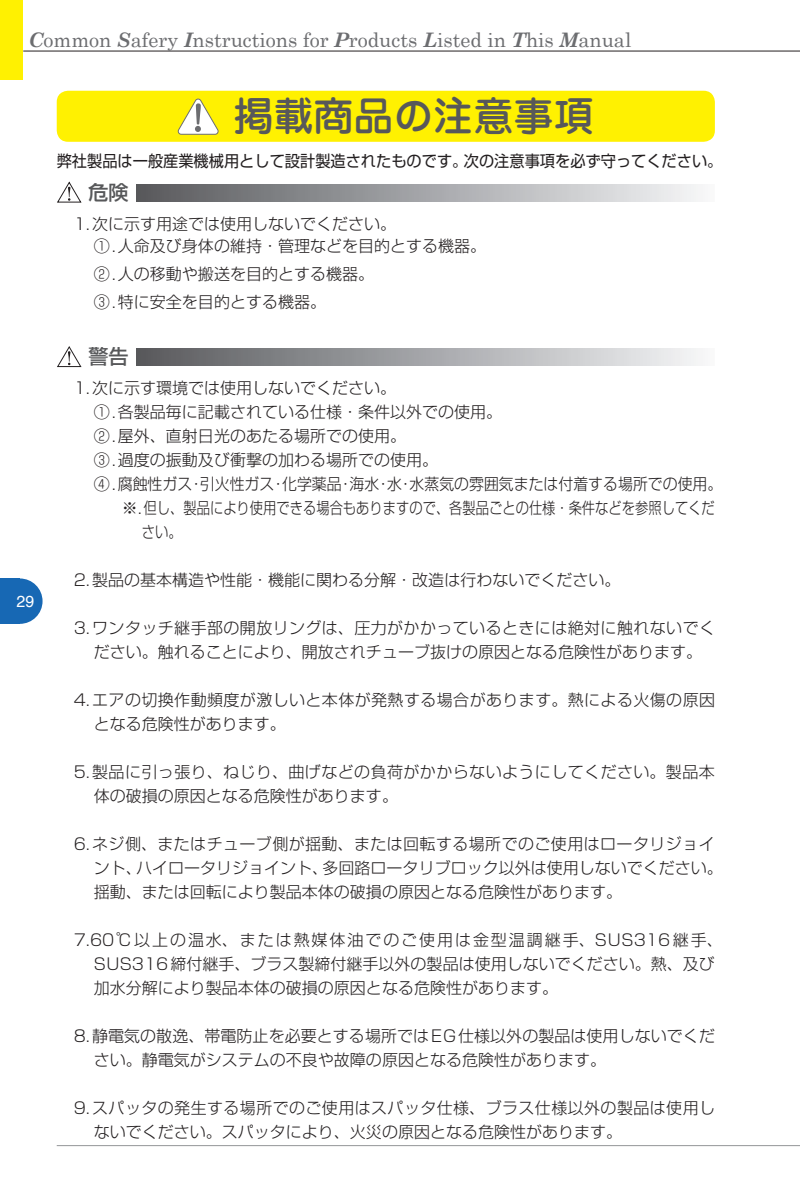
<style>
.page{position:relative;width:800px;height:1191px;background:#fff}
.page>*{position:absolute;margin:0;border:0;box-sizing:border-box;transform-origin:0 0}
.t1{font:500 40px "Jun 34 Pro";color:#57585a}
.t2{font:20px "Century Schoolbook";color:#6c6d70}
.t3{font:500 20px "Shin Go Pro";color:#57585a}
.t4{font:300 16px/24px "Shin Go Pro";color:#231f20}
.t5{font:300 16px/24px "Shin Go Pro";letter-spacing:.025em;color:#231f20}
.t6{font:16px "Shin Go Pro";color:#231f20;scale:.95 1}
.t7{font:300 16px "Shin Go Pro";color:#231f20;scale:.83 1}
.t8{font:16px "Helvetica";color:#fff}
.s1{font-weight:700;font-style:italic}
</style>
<div class="page">
<hr style="left:23px;top:51px;width:776px;height:1px;background:#231f20">
<svg style="left:20px;top:578px;width:23px;height:46px"></svg>
<div style="left:0;top:578px;width:20px;height:46px;background:#1768b4"></div>
<hr style="left:57px;top:1145px;width:742px;height:1px;background:#939598">
<div style="left:0;top:0;width:23px;height:79px;background:#fff101"></div>
<div style="left:57px;top:91px;width:657px;height:51px;background:#fff101;border-radius:11px"></div>
<svg style="left:177px;top:98px;width:42px;height:37px"></svg>
<svg style="left:57px;top:182px;width:24px;height:21px"></svg>
<div style="left:136px;top:184px;width:578px;height:17px;background:linear-gradient(to right,#57585c,#f6f6f8)"></div>
<svg style="left:57px;top:346px;width:24px;height:21px"></svg>
<div style="left:136px;top:349px;width:578px;height:17px;background:linear-gradient(to right,#57585c,#f6f6f8)"></div>
<p class="t2" style="left:28px;top:27px;width:604px"><span class="s1">C</span>ommon <span class="s1">S</span>afery <span class="s1">I</span>nstructions for <span class="s1">P</span>roducts <span class="s1">L</span>isted in <span class="s1">T</span>his <span class="s1">M</span>anual</p>
<h1 class="t1" style="left:233px;top:85px;width:362px">掲載商品の注意事項</h1>
<p class="t8" style="left:17px;top:589px;width:19px">29</p>
<p class="t6" style="left:57px;top:148px;width:702px">弊社製品は一般産業機械用として設計製造されたものです。次の注意事項を必ず守ってください。</p>
<p class="t3" style="left:88px;top:176px;width:41px">危険</p>
<p class="t4" style="left:94px;top:210px;width:394px;line-height:22px;text-indent:-20px">1.次に示す用途では使用しないでください。<br>①.人命及び身体の維持・管理などを目的とする機器。</p>
<p class="t4" style="left:94px;top:257px;width:282px;line-height:28px">②.人の移動や搬送を目的とする機器。<br>③.特に安全を目的とする機器。</p>
<p class="t3" style="left:88px;top:340px;width:41px">警告</p>
<p class="t4" style="left:74px;top:374px;width:324px">1.次に示す環境では使用しないでください。</p>
<p class="t4" style="left:94px;top:398px;width:410px">①.各製品毎に記載されている仕様・条件以外での使用。</p>
<p class="t4" style="left:94px;top:422px;width:314px">②.屋外、直射日光のあたる場所での使用。</p>
<p class="t4" style="left:94px;top:446px;width:346px">③.過度の振動及び衝撃の加わる場所での使用。</p>
<p class="t4" style="left:94px;top:470px;width:630px">④.腐蝕性ガス・引火性ガス・化学薬品・海水・水・水蒸気の雰囲気または付着する場所での使用。</p>
<p class="t4" style="left:74px;top:494px;width:642px">　　　※.但し、製品により使用できる場合もありますので、各製品ごとの仕様・条件などを参照してくだ</p>
<p class="t7" style="left:142px;top:519px;width:49px">さい。</p>
<p class="t4" style="left:74px;top:566px;width:548px">2.製品の基本構造や性能・機能に関わる分解・改造は行わないでください。</p>
<p class="t5" style="left:74px;top:614px;width:642px;text-align:center">3.ワンタッチ継手部の開放リングは、圧力がかかっているときには絶対に触れないでください。触れることにより、開放されチューブ抜けの原因となる危険性があります。</p>
<p class="t5" style="left:94px;top:686px;width:622px;text-indent:-20px">4.エアの切換作動頻度が激しいと本体が発熱する場合があります。熱による火傷の原因となる危険性があります。</p>
<p class="t5" style="left:94px;top:758px;width:622px;text-indent:-20px">5.製品に引っ張り、ねじり、曲げなどの負荷がかからないようにしてください。製品本体の破損の原因となる危険性があります。</p>
<p class="t4" style="left:94px;top:830px;width:630px;text-indent:-20px">6.ネジ側、またはチューブ側が揺動、または回転する場所でのご使用はロータリジョイント、ハイロータリジョイント、多回路ロータリブロック以外は使用しないでください。揺動、または回転により製品本体の破損の原因となる危険性があります。</p>
<p class="t4" style="left:94px;top:926px;width:630px;text-indent:-20px">7.60℃以上の温水、または熱媒体油でのご使用は金型温調継手、SUS316継手、<br>SUS316締付継手、ブラス製締付継手以外の製品は使用しないでください。熱、及び加水分解により製品本体の破損の原因となる危険性があります。</p>
<p class="t4" style="left:94px;top:1022px;width:622px;text-indent:-20px">8.静電気の散逸、帯電防止を必要とする場所ではEG仕様以外の製品は使用しないでください。静電気がシステムの不良や故障の原因となる危険性があります。</p>
<p class="t5" style="left:94px;top:1094px;width:622px;text-indent:-20px">9.スパッタの発生する場所でのご使用はスパッタ仕様、ブラス仕様以外の製品は使用しないでください。スパッタにより、火災の原因となる危険性があります。</p>
</div>
